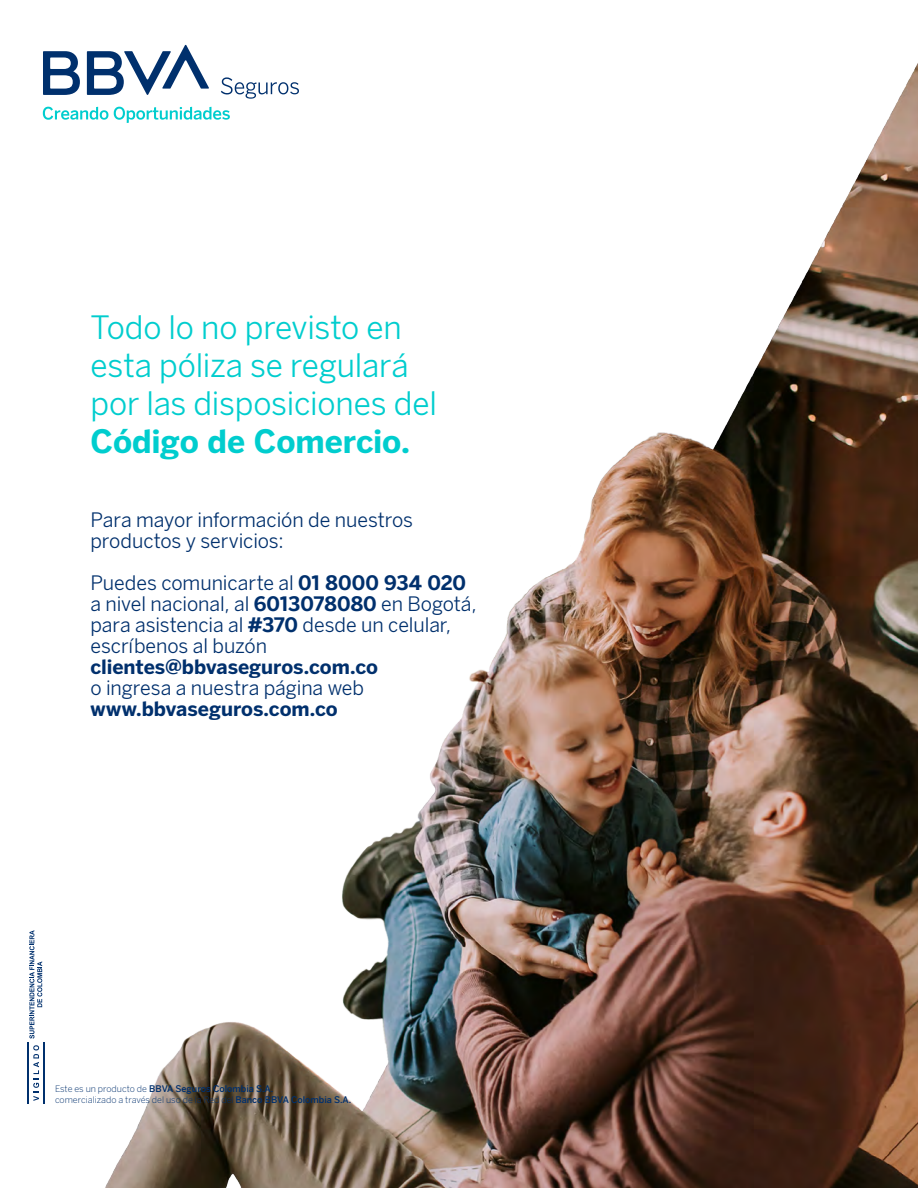
<style>
.page{position:relative;width:918px;height:1188px;background:#fff}
.page>*{position:absolute;margin:0;border:0;box-sizing:border-box;transform-origin:0 0}
.t1{font:31.5px/37.8px "BBVA Benton Sans";letter-spacing:-.005em;color:#00cdce}
.t2{font:700 31.5px "BBVA Benton Sans";letter-spacing:-.005em;color:#00cdce}
.t3{font:19.5px/21px "BBVA Benton Sans";letter-spacing:-.005em;color:#00306d}
.t4{font:700 19.5px "BBVA Benton Sans";color:#00306d}
.t5{font:300 9px/10.8px "BBVA Benton Sans";color:#00306d}
.s1{font-weight:700}
.s2{font-style:inherit}
</style>
<div class="page">
<img style="left:27px;top:44px;width:891px;height:1144px">
<svg style="left:29px;top:930px;width:24px;height:171px"></svg>
<hr style="left:28px;top:1042px;width:1px;height:62px;background:#00306d">
<hr style="left:43px;top:1042px;width:1px;height:62px;background:#00306d">
<svg style="left:43px;top:51px;width:37px;height:44px"></svg>
<svg style="left:87px;top:45px;width:122px;height:50px"></svg>
<svg style="left:43px;top:107px;width:65px;height:13px"></svg>
<svg style="left:114px;top:107px;width:116px;height:16px"></svg>
<svg style="left:221px;top:77px;width:78px;height:22px"></svg>
<h1 class="t1" style="left:90px;top:309px;width:348px">Todo lo no previsto en esta póliza se regulará por las disposiciones del</h1>
<h1 class="t2" style="left:90px;top:421px;width:321px">Código de Comercio.</h1>
<p class="t3" style="left:90px;top:509px;width:324px">Para mayor información de nuestros productos y servicios:</p>
<p class="t3" style="left:90px;top:572px;width:388px">Puedes comunicarte al <span class="s1">01 8000 934 020 </span>a nivel nacional, al <span class="s1">6013078080</span> en Bogotá, para asistencia al <span class="s1">#370</span> desde un celular, escríbenos al buzón</p>
<p class="t4" style="left:90px;top:654px;width:289px">clientes@bbvaseguros.com.co</p>
<p class="t3" style="left:90px;top:677px;width:275px">o ingresa a nuestra página web</p>
<p class="t4" style="left:90px;top:696px;width:249px">www.bbvaseguros.com.co</p>
<p class="t5" style="left:55px;top:1084px;width:298px">Este es un producto de <span class="s2">BBVA Seguros Colombia S.A.<br></span>comercializado a través del uso de la Red del <span class="s2">Banco BBVA Colombia S.A.</span></p>
</div>
